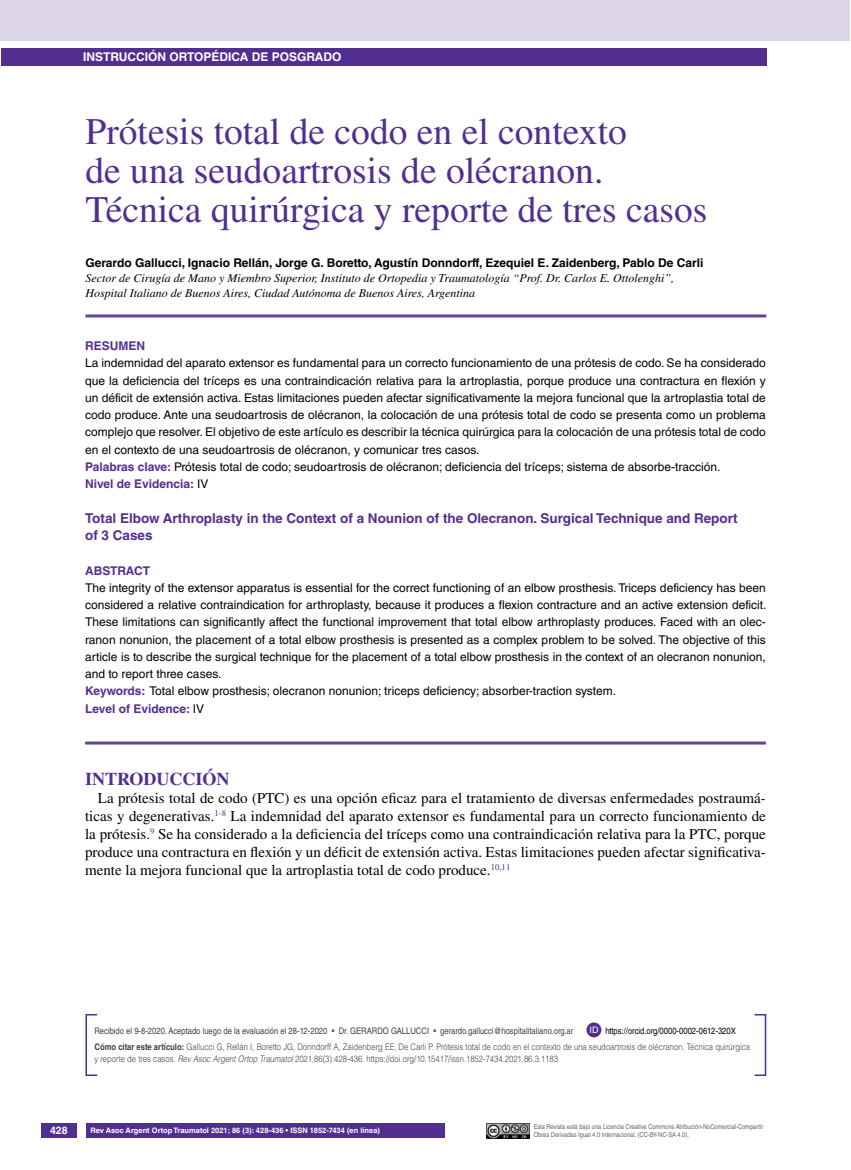
<style>
.page{position:relative;width:851px;height:1170px;background:#fff}
.page>*{position:absolute;margin:0;border:0;box-sizing:border-box;transform-origin:0 0}
.t1{font:37.5px/39px "Times LT Std";color:#522e91}
.t2{font:700 18px "Times LT Std";color:#522e91}
.t3{font:15px/18px "Times LT Std";color:#000;text-align:justify}
.t4{font:700 13.5px/17.2px "Helvetica LT Std";color:#522e91}
.t5{font:12px/17.2px "Helvetica LT Std";color:#000}
.t6{font:italic 12px/15px "Times LT Std";color:#000}
.t7{font:700 12px "Helvetica LT Std";color:#000}
.t8{font:700 12px "Helvetica LT Std";color:#fff}
.t9{font:700 12px "Helvetica LT Std";color:#522e91}
.t10{font:700 10.5px "Helvetica LT Std";color:#fff}
.t11{font:300 9px/16.2px "Helvetica LT Std";color:#414042;scale:.85 1}
.t12{font:9px "Helvetica LT Std";color:#414042;scale:.85 1}
.t13{font:9px "Helvetica LT Std";color:#fff}
.t14{font:700 7.5px "Helvetica LT Std";color:#fff}
.t15{font:6.75px/7.5px "Helvetica LT Std";color:#636466;scale:.85 1}
.s1{font-weight:700;color:#522e91}
.s2{font-weight:400;color:#000}
.s3{font-weight:700}
.s4{font-style:italic}
.s5{color:#522e91}
</style>
<div class="page">
<div style="left:41px;top:1123px;width:36px;height:14px;background:#522e91"></div>
<div style="left:1px;top:49px;width:765px;height:17px;background:#522e91"></div>
<hr style="left:85px;top:314px;width:681px;height:3px;background:#63439c">
<hr style="left:85px;top:741px;width:680px;height:3px;background:#63439c">
<div style="left:1px;top:0;width:849px;height:40px;background:#dcd5e9"></div>
<div style="left:85px;top:1013px;width:13px;height:62px;border:2px solid #522e91"></div>
<div style="left:753px;top:1013px;width:13px;height:62px;border:2px solid #522e91"></div>
<div style="left:586px;top:1022px;width:15px;height:15px;background:#522e91;border-radius:50%"></div>
<img style="left:487px;top:1123px;width:42px;height:14px">
<div style="left:86px;top:1123px;width:358px;height:14px;background:#522e91"></div>
<p class="t8" style="left:83px;top:50px;width:260px">INSTRUCCIÓN ORTOPÉDICA DE POSGRADO</p>
<h1 class="t1" style="left:85px;top:112px;width:623px">Prótesis total de codo en el contexto<br>de una seudoartrosis de olécranon.<br>Técnica quirúrgica y reporte de tres casos</h1>
<p class="t7" style="left:85px;top:256px;width:619px">Gerardo Gallucci, Ignacio Rellán, Jorge G. Boretto, Agustín Donndorff, Ezequiel E. Zaidenberg, Pablo De Carli</p>
<p class="t6" style="left:85px;top:271px;width:590px">Sector de Cirugía de Mano y Miembro Superior, Instituto de Ortopedia y Traumatología “Prof. Dr. Carlos E. Ottolenghi”,<br>Hospital Italiano de Buenos Aires, Ciudad Autónoma de Buenos Aires, Argentina</p>
<p class="t9" style="left:85px;top:338px;width:61px">Resumen</p>
<p class="t5" style="left:85px;top:354px;width:682px">La indemnidad del aparato extensor es fundamental para un correcto funcionamiento de una prótesis de codo. Se ha considerado que la deficiencia del tríceps es una contraindicación relativa para la artroplastia, porque produce una contractura en flexión y un déficit de extensión activa. Estas limitaciones pueden afectar significativamente la mejora funcional que la artroplastia total de codo produce. Ante una seudoartrosis de olécranon, la colocación de una prótesis total de codo se presenta como un problema complejo que resolver. El objetivo de este artículo es describir la técnica quirúrgica para la colocación de una prótesis total de codo en el contexto de una seudoartrosis de olécranon, y comunicar tres casos.<br><span class="s1">Palabras clave:</span> Prótesis total de codo; seudoartrosis de olécranon; deficiencia del tríceps; sistema de absorbe-tracción.<br><span class="s1">Nivel de Evidencia:</span> IV</p>
<p class="t4" style="left:85px;top:509px;width:654px">Total Elbow Arthroplasty in the Context of a Nounion of the Olecranon. Surgical Technique and Report of 3 Cases</p>
<p class="t9" style="left:85px;top:563px;width:35px">Abstract</p>
<p class="t5" style="left:85px;top:579px;width:683px">The integrity of the extensor apparatus is essential for the correct functioning of an elbow prosthesis. Triceps deficiency has been considered a relative contraindication for arthroplasty, because it produces a flexion contracture and an active extension deficit.<br>These limitations can significantly affect the functional improvement that total elbow arthroplasty produces. Faced with an olec&shy;ranon nonunion, the placement of a total elbow prosthesis is presented as a complex problem to be solved. The objective of this article is to describe the surgical technique for the placement of a total elbow prosthesis in the context of an olecranon nonunion, and to report three cases.<br><span class="s1">Keywords:</span> Total elbow prosthesis; olecranon nonunion; triceps deficiency; absorber-traction system.<br><span class="s1">Level of Evidence:</span> IV</p>
<h2 class="t2" style="left:85px;top:767px;width:146px">INTRODUCCIÓN</h2>
<p class="t3" style="left:85px;top:788px;width:682px;text-indent:13px">La prótesis total de codo (PTC) es una opción eficaz para el tratamiento de diversas enfermedades postraumá&shy;ticas y degenerativas.<sup>1-8</sup> La indemnidad del aparato extensor es fundamental para un correcto funcionamiento de la prótesis.<sup>9</sup> Se ha considerado a la deficiencia del tríceps como una contraindicación relativa para la PTC, porque produce una contractura en flexión y un déficit de extensión activa. Estas limitaciones pueden afectar significativa&shy;mente la mejora funcional que la artroplastia total de codo produce.<sup>10,11</sup></p>
<p class="t13" style="left:589px;top:1024px;width:10px">ID</p>
<p class="t11" style="left:94px;top:1022px;width:772px;text-indent:510px"><span class="s2">https://orcid.org/0000-0002-0612-320X<br></span><span class="s3">Cómo citar este artículo:</span> Gallucci G, Rellán I, Boretto JG, Donndorff A, Zaidenberg EE, De Carli P. Prótesis total de codo en el contexto de una seudoartrosis de olécranon. Técnica quirúrgica</p>
<p class="t11" style="left:94px;top:1050px;width:546px">y reporte de tres casos. <span class="s4">Rev Asoc Argent Ortop Traumatol</span> 2021;86(3):428-436. https://doi.org/10.15417/issn.1852-7434.2021.86.3.1183</p>
<p class="t12" style="left:94px;top:1025px;width:315px">Recibido el 9-8-2020. Aceptado luego de la evaluación el 28-12-2020 <span class="s5">•</span> Dr. Gerard</p>
<p class="t12" style="left:383px;top:1025px;width:225px">o Gallucci <span class="s5">•</span> gerardo.gallucci@hospitalitaliano.org.ar</p>
<p class="t10" style="left:50px;top:1124px;width:19px">428</p>
<p class="t14" style="left:90px;top:1125px;width:291px">Rev Asoc Argent Ortop Traumatol 2021; 86 (3): 428-436 • ISSN 1852-7434 (en línea)</p>
<p class="t15" style="left:533px;top:1123px;width:272px">Esta Revista está bajo una Licencia Creative Commons Atribución-NoComercial-Compartir<br>Obras Derivadas Igual 4.0 Internacional. (CC-BY-NC-SA 4.0).</p>
</div>
